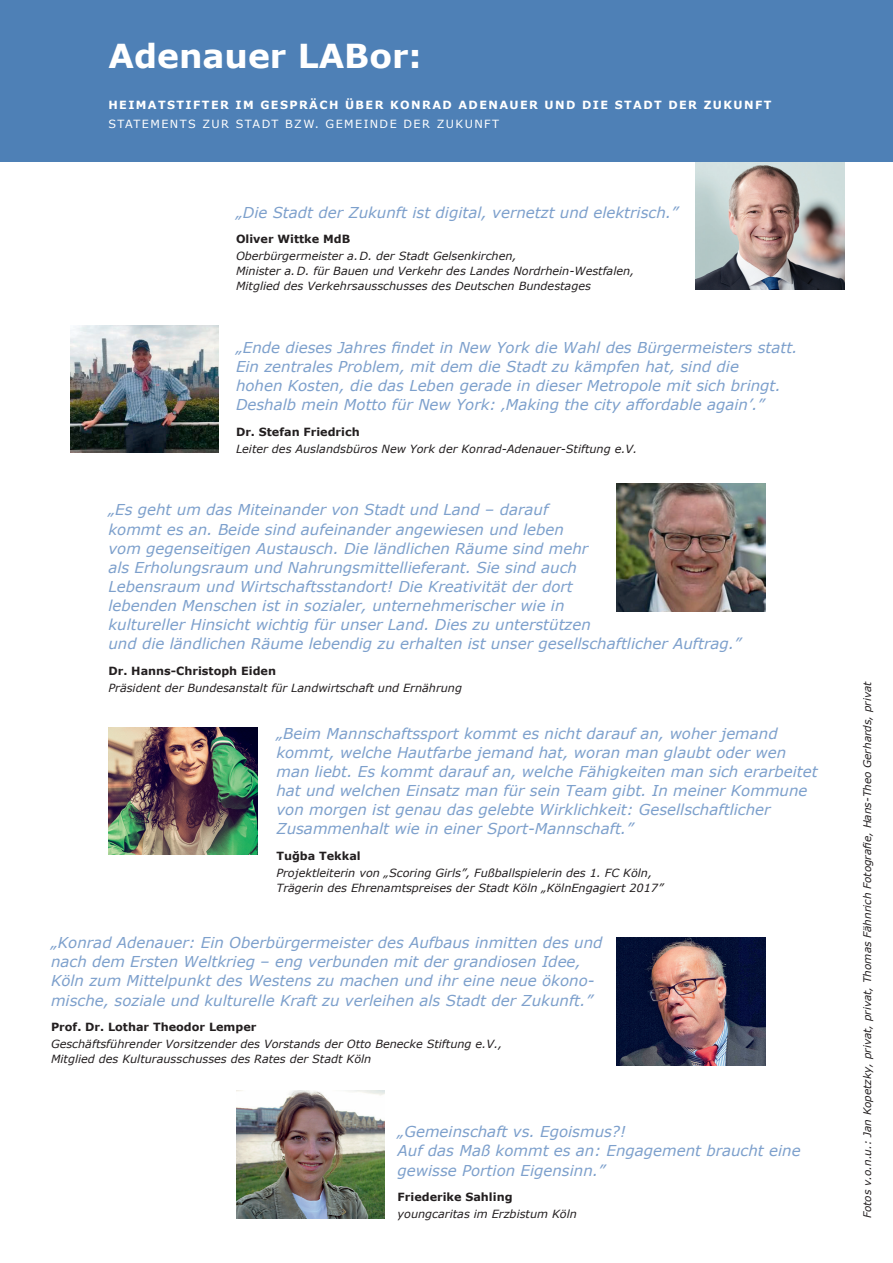
<style>
.page{position:relative;width:893px;height:1263px;background:#fff}
.page>*{position:absolute;margin:0;border:0;box-sizing:border-box;transform-origin:0 0}
.t1{font:700 33px "Verdana";color:#fff}
.t2{font:italic 15px/19.2px "Verdana";color:#7da0cc}
.t3{font:italic 11.25px/15px "Verdana";color:#231f20}
.t4{font:700 11.25px "Verdana";color:#231f20}
.t5{font:700 11.25px "Verdana";letter-spacing:.125em;color:#fff}
.t6{font:11.25px "Verdana";letter-spacing:.125em;color:#fff}
.t7{font:italic 10.5px "Verdana";color:#231f20}
</style>
<div class="page">
<img style="left:695px;top:162px;width:149px;height:127px">
<img style="left:70px;top:325px;width:149px;height:128px">
<img style="left:617px;top:484px;width:148px;height:127px">
<img style="left:108px;top:727px;width:149px;height:128px">
<img style="left:617px;top:938px;width:148px;height:127px">
<img style="left:236px;top:1091px;width:149px;height:127px">
<div style="left:0;top:0;width:893px;height:162px;background:#4e80b6"></div>
<h1 class="t1" style="left:108px;top:35px;width:315px">Adenauer LABor:</h1>
<p class="t5" style="left:108px;top:98px;width:38px">Heimatst</p>
<p class="t5" style="left:186px;top:98px;width:17px">ifte</p>
<p class="t5" style="left:220px;top:98px;width:61px">r im Gesp</p>
<p class="t5" style="left:299px;top:98px;width:31px">räch</p>
<p class="t5" style="left:345px;top:98px;width:98px">über Konrad</p>
<p class="t5" style="left:458px;top:98px;width:176px">Adenauer und die Stadt</p>
<p class="t5" style="left:668px;top:98px;width:96px">der Zukunft</p>
<p class="t6" style="left:108px;top:117px;width:392px">STATEMENTS ZUR STADT BZW. GEMEINDE DER ZUKUNFT</p>
<p class="t2" style="left:236px;top:202px;width:444px">„Die Stadt der Zukunft ist digital, vernetzt und elektrisch.”</p>
<p class="t4" style="left:236px;top:232px;width:116px">Oliver Wittke MdB</p>
<p class="t3" style="left:236px;top:248px;width:400px">Oberbürgermeister a.D. der Stadt Gelsenkirchen,<br>Minister a.D. für Bauen und Verkehr des Landes Nordrhein-Westfalen,<br>Mitglied des Verkehrsausschusses des Deutschen Bundestages</p>
<p class="t2" style="left:236px;top:337px;width:563px">„Ende dieses Jahres findet in New York die Wahl des Bürgermeisters statt.<br>Ein zentrales Problem, mit dem die Stadt zu kämpfen hat, sind die<br>hohen Kosten, die das Leben gerade in dieser Metropole mit sich bringt.<br>Deshalb mein Motto für New York: ‚Making the city affordable again’.”</p>
<p class="t4" style="left:236px;top:424px;width:125px">Dr. Stefan Friedrich</p>
<p class="t3" style="left:236px;top:441px;width:403px">Leiter des Auslandsbüros New York der Konrad-Adenauer-Stiftung e.V.</p>
<p class="t2" style="left:108px;top:500px;width:634px">„Es geht um das Miteinander von Stadt und Land – darauf<br>kommt es an. Beide sind aufeinander angewiesen und leben<br>vom gegenseitigen Austausch. Die ländlichen Räume sind mehr<br>als Erholungsraum und Nahrungsmittellieferant. Sie sind auch<br>Lebensraum und Wirtschaftsstandort! Die Kreativität der dort<br>lebenden Menschen ist in sozialer, unternehmerischer wie in<br>kultureller Hinsicht wichtig für unser Land. Dies zu unterstützen<br>und die ländlichen Räume lebendig zu erhalten ist unser gesellschaftlicher Auftrag.”</p>
<p class="t4" style="left:108px;top:664px;width:169px">Dr. Hanns-Christoph Eiden</p>
<p class="t3" style="left:108px;top:680px;width:355px">Präsident der Bundesanstalt für Landwirtschaft und Ernährung</p>
<p class="t2" style="left:276px;top:723px;width:543px">„Beim Mannschaftssport kommt es nicht darauf an, woher jemand kommt, welche Hautfarbe jemand hat, woran man glaubt oder wen man liebt. Es kommt darauf an, welche Fähigkeiten man sich erarbeitet hat und welchen Einsatz man für sein Team gibt. In meiner Kommune von morgen ist genau das gelebte Wirklichkeit: Gesellschaftlicher Zusammenhalt wie in einer Sport-Mannschaft.”</p>
<p class="t4" style="left:276px;top:848px;width:86px">Tuğba Tekkal</p>
<p class="t3" style="left:276px;top:865px;width:388px">Projektleiterin von „Scoring Girls”, Fußballspielerin des 1. FC Köln,<br>Trägerin des Ehrenamtspreises der Stadt Köln „KölnEngagiert 2017”</p>
<p class="t2" style="left:51px;top:932px;width:553px">„Konrad Adenauer: Ein Oberbürgermeister des Aufbaus inmitten des und nach dem Ersten Weltkrieg – eng verbunden mit der grandiosen Idee, Köln zum Mittelpunkt des Westens zu machen und ihr eine neue ökono&shy;mische, soziale und kulturelle Kraft zu verleihen als Stadt der Zukunft.”</p>
<p class="t4" style="left:51px;top:1020px;width:207px">Prof. Dr. Lothar Theodor Lemper</p>
<p class="t3" style="left:51px;top:1036px;width:453px">Geschäftsführender Vorsitzender des Vorstands der Otto Benecke Stiftung e.V.,<br>Mitglied des Kulturausschusses des Rates der Stadt Köln</p>
<p class="t2" style="left:398px;top:1122px;width:404px">„Gemeinschaft vs. Egoismus?!<br>Auf das Maß kommt es an: Engagement braucht eine gewisse Portion Eigensinn.”</p>
<p class="t4" style="left:398px;top:1190px;width:116px">Friederike Sahling</p>
<p class="t3" style="left:398px;top:1206px;width:181px">youngcaritas im Erzbistum Köln</p>
<p class="t7" style="left:861px;top:1218px;width:539px;rotate:-90deg">Fotos v.o.n.u.: Jan Kopetzky, privat, privat, Thomas Fähnrich Fotografie, Hans-Theo Gerhards, privat</p>
</div>
